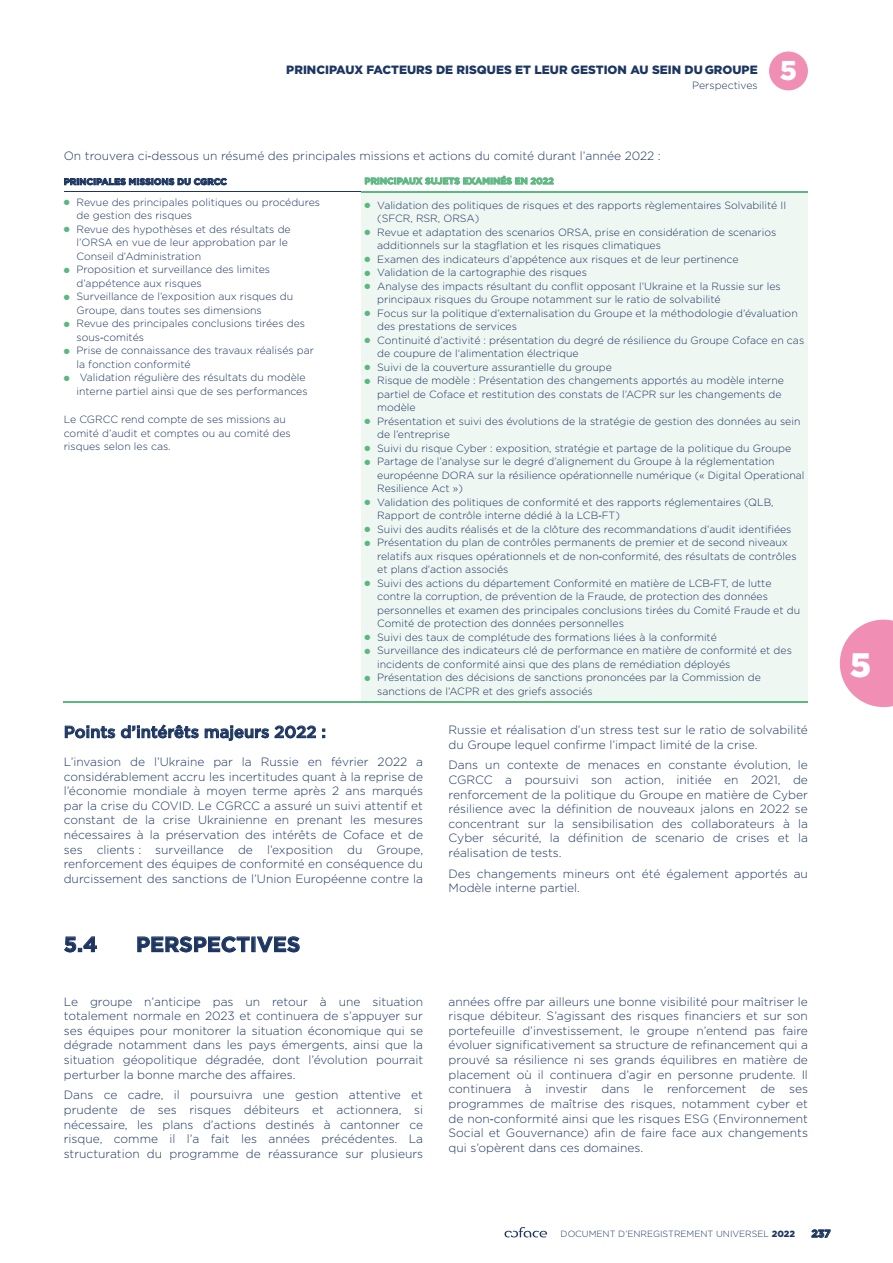
<style>
.page{position:relative;width:893px;height:1263px;background:#fff}
.page>*{position:absolute;margin:0;border:0;box-sizing:border-box;transform-origin:0 0}
.t1{font:900 34.05px "Gotham";color:#fff}
.t2{font:900 27.3px "Gotham";color:#fff}
.t3{font:700 21px "Gotham";color:#1d3661}
.t4{font:500 16.5px "Gotham";color:#1d3661}
.t5{font:300 12px/14.5px "Gotham";color:#1d3661;text-align:justify}
.t6{font:900 12px "Gotham";color:#1d3661}
.t7{font:300 10.5px/13.5px "Gotham";color:#1d3661}
.t8{font:700 10.5px "Gotham";color:#1d3661}
.t9{font:300 9px "Gotham";color:#1d3661}
.t10{font:700 9px "Gotham";color:#5db781}
.t11{font:700 9px "Gotham";color:#1d3661}
.t12{font:7.5px "Zapf Dingbats Std";color:#5db781}
.s1{font-family:"Noto Sans";font-weight:400}
.s2{color:#5db781}
.s3{font-weight:900}
</style>
<div class="page">
<svg style="left:504px;top:1227px;width:43px;height:10px"></svg>
<div style="left:769px;top:52px;width:39px;height:38px;background:#f08eb4;border-radius:50%"></div>
<svg style="left:840px;top:620px;width:53px;height:87px"></svg>
<div style="left:361px;top:192px;width:447px;height:510px;background:#eff7f2"></div>
<hr style="left:64px;top:192px;width:297px;height:1px;background:#1d3661">
<hr style="left:361px;top:191px;width:447px;height:2px;background:#5db781">
<hr style="left:64px;top:701px;width:744px;height:1px;background:#5db781">
<p class="t6" style="left:286px;top:61px;width:473px">PRINCIPAUX FACTEURS DE RISQUES ET LEUR GESTION AU SEIN DU GROUPE</p>
<p class="t7" style="left:692px;top:78px;width:67px">Perspectives</p>
<h2 class="t2" style="left:780px;top:51px;width:19px">5</h2>
<p class="t5" style="left:64px;top:148px;width:598px">On trouvera ci<span class="s1">‑</span>dessous un résumé des principales missions et actions du comité durant l’année 2022 :</p>
<p class="t11" style="left:64px;top:176px;width:165px">PRINCIPALES MISSIONS DU CGRCC</p>
<p class="t10" style="left:364px;top:175px;width:191px">PRINCIPAUX SUJETS EXAMINÉS EN 2022</p>
<p class="t7" style="left:77px;top:195px;width:245px">Revue des principales politiques ou procédures de gestion des risques</p>
<p class="t12" style="left:64px;top:199px;width:7px">●</p>
<p class="t7" style="left:77px;top:222px;width:216px">Revue des hypothèses et des résultats de l’ORSA en vue de leur approbation par le<br>Conseil d’Administration</p>
<p class="t12" style="left:64px;top:226px;width:7px">●</p>
<p class="t7" style="left:77px;top:263px;width:195px">Proposition et surveillance des limites d’appétence aux risques</p>
<p class="t12" style="left:64px;top:267px;width:7px">●</p>
<p class="t7" style="left:77px;top:290px;width:218px">Surveillance de l’exposition aux risques du<br>Groupe, dans toutes ses dimensions</p>
<p class="t12" style="left:64px;top:294px;width:7px">●</p>
<p class="t7" style="left:77px;top:317px;width:230px">Revue des principales conclusions tirées des sous<span class="s1">‑</span>comités</p>
<p class="t12" style="left:64px;top:321px;width:7px">●</p>
<p class="t12" style="left:64px;top:348px;width:7px">●</p>
<p class="t12" style="left:64px;top:375px;width:7px">●</p>
<p class="t7" style="left:77px;top:344px;width:239px">Prise de connaissance des travaux réalisés par la fonction conformité</p>
<p class="t7" style="left:77px;top:371px;width:233px">Validation régulière des résultats du modèle interne partiel ainsi que de ses performances</p>
<p class="t7" style="left:64px;top:412px;width:229px">Le CGRCC rend compte de ses missions au comité d’audit et comptes ou au comité des risques selon les cas.</p>
<p class="t7" style="left:377px;top:198px;width:410px">Validation des politiques de risques et des rapports règlementaires Solvabilité II (SFCR, RSR, ORSA)</p>
<p class="t12" style="left:364px;top:202px;width:7px">●</p>
<p class="t7" style="left:377px;top:225px;width:401px">Revue et adaptation des scenarios ORSA, prise en considération de scenarios additionnels sur la stagflation et les risques climatiques</p>
<p class="t12" style="left:364px;top:229px;width:7px">●</p>
<p class="t7" style="left:364px;top:252px;width:376px"><span class="s2">●</span> Examen des indicateurs d’appétence aux risques et de leur pertinence</p>
<p class="t7" style="left:377px;top:266px;width:405px;text-indent:-13px"><span class="s2">●</span> Validation de la cartographie des risques<br>Analyse des impacts résultant du conflit opposant l’Ukraine et la Russie sur les principaux risques du Groupe notamment sur le ratio de solvabilité</p>
<p class="t12" style="left:364px;top:283px;width:7px">●</p>
<p class="t7" style="left:377px;top:306px;width:422px">Focus sur la politique d’externalisation du Groupe et la méthodologie d’évaluation des prestations de services</p>
<p class="t12" style="left:364px;top:310px;width:7px">●</p>
<p class="t7" style="left:377px;top:333px;width:428px">Continuité d’activité : présentation du degré de résilience du Groupe Coface en cas de coupure de l‘alimentation électrique</p>
<p class="t12" style="left:364px;top:337px;width:7px">●</p>
<p class="t7" style="left:377px;top:360px;width:408px;text-indent:-13px"><span class="s2">●</span> Suivi de la couverture assurantielle du groupe<br>Risque de modèle : Présentation des changements apportés au modèle interne partiel de Coface et restitution des constats de l’ACPR sur les changements de modèle</p>
<p class="t12" style="left:364px;top:378px;width:7px">●</p>
<p class="t7" style="left:377px;top:414px;width:425px">Présentation et suivi des évolutions de la stratégie de gestion des données au sein de l’entreprise</p>
<p class="t12" style="left:364px;top:418px;width:7px">●</p>
<p class="t7" style="left:377px;top:441px;width:429px;text-indent:-13px"><span class="s2">●</span> Suivi du risque Cyber : exposition, stratégie et partage de la politique du Groupe Partage de l’analyse sur le degré d’alignement du Groupe à la réglementation européenne DORA sur la résilience opérationnelle numérique (« Digital Operational Resilience Act »)</p>
<p class="t12" style="left:364px;top:459px;width:7px">●</p>
<p class="t7" style="left:377px;top:495px;width:398px">Validation des politiques de conformité et des rapports réglementaires (QLB,<br>Rapport de contrôle interne dédié à la LCB<span class="s1">‑</span>FT)</p>
<p class="t12" style="left:364px;top:499px;width:7px">●</p>
<p class="t7" style="left:377px;top:522px;width:421px;text-indent:-13px"><span class="s2">●</span> Suivi des audits réalisés et de la clôture des recommandations d’audit identifiées Présentation du plan de contrôles permanents de premier et de second niveaux relatifs aux risques opérationnels et de non<span class="s1">‑</span>conformité, des résultats de contrôles et plans d’action associés</p>
<p class="t12" style="left:364px;top:540px;width:7px">●</p>
<p class="t7" style="left:377px;top:576px;width:424px">Suivi des actions du département Conformité en matière de LCB<span class="s1">‑</span>FT, de lutte contre la corruption, de prévention de la Fraude, de protection des données personnelles et examen des principales conclusions tirées du Comité Fraude et du Comité de protection des données personnelles</p>
<p class="t12" style="left:364px;top:580px;width:7px">●</p>
<p class="t7" style="left:377px;top:630px;width:416px;text-indent:-13px"><span class="s2">●</span> Suivi des taux de complétude des formations liées à la conformité<br>Surveillance des indicateurs clé de performance en matière de conformité et des incidents de conformité ainsi que des plans de remédiation déployés</p>
<p class="t12" style="left:364px;top:648px;width:7px">●</p>
<p class="t7" style="left:377px;top:671px;width:385px">Présentation des décisions de sanctions prononcées par la Commission de sanctions de l’ACPR et des griefs associés</p>
<p class="t12" style="left:364px;top:675px;width:7px">●</p>
<h3 class="t4" style="left:64px;top:721px;width:264px">Points d’intérêts majeurs 2022 :</h3>
<p class="t5" style="left:64px;top:754px;width:361px">L’invasion de l’Ukraine par la Russie en février 2022 a considérablement accru les incertitudes quant à la reprise de l’économie mondiale à moyen terme après 2 ans marqués par la crise du COVID. Le CGRCC a assuré un suivi attentif et constant de la crise Ukrainienne en prenant les mesures nécessaires à la préservation des intérêts de Coface et de ses clients : surveillance de l’exposition du Groupe, renforcement des équipes de conformité en conséquence du durcissement des sanctions de l’Union Européenne contre la</p>
<h3 class="t3" style="left:64px;top:930px;width:35px">5.4</h3>
<h3 class="t3" style="left:136px;top:930px;width:166px">PERSPECTIVES</h3>
<p class="t5" style="left:64px;top:994px;width:361px">Le groupe n’anticipe pas un retour à une situation totalement normale en 2023 et continuera de s’appuyer sur ses équipes pour monitorer la situation économique qui se dégrade notamment dans les pays émergents, ainsi que la situation géopolitique dégradée, dont l’évolution pourrait perturber la bonne marche des affaires.</p>
<p class="t5" style="left:64px;top:1087px;width:361px">Dans ce cadre, il poursuivra une gestion attentive et prudente de ses risques débiteurs et actionnera, si nécessaire, les plans d’actions destinés à cantonner ce risque, comme il l’a fait les années précédentes. La structuration du programme de réassurance sur plusieurs</p>
<p class="t5" style="left:449px;top:722px;width:361px">Russie et réalisation d’un stress test sur le ratio de solvabilité du Groupe lequel confirme l’impact limité de la crise.</p>
<p class="t5" style="left:449px;top:757px;width:361px">Dans un contexte de menaces en constante évolution, le CGRCC a poursuivi son action, initiée en 2021, de renforcement de la politique du Groupe en matière de Cyber résilience avec la définition de nouveaux jalons en 2022 se concentrant sur la sensibilisation des collaborateurs à la Cyber sécurité, la définition de scenario de crises et la réalisation de tests.</p>
<p class="t5" style="left:449px;top:866px;width:361px">Des changements mineurs ont été également apportés au<br>Modèle interne partiel.</p>
<p class="t5" style="left:449px;top:994px;width:361px">années offre par ailleurs une bonne visibilité pour maîtriser le risque débiteur. S’agissant des risques financiers et sur son portefeuille d’investissement, le groupe n’entend pas faire évoluer significativement sa structure de refinancement qui a prouvé sa résilience ni ses grands équilibres en matière de placement où il continuera d’agir en personne prudente. Il continuera à investir dans le renforcement de ses programmes de maîtrise des risques, notamment cyber et de non<span class="s1">‑</span>conformité ainsi que les risques ESG (Environnement Social et Gouvernance) afin de faire face aux changements qui s’opèrent dans ces domaines.</p>
<h1 class="t1" style="left:850px;top:642px;width:23px">5</h1>
<p class="t9" style="left:561px;top:1228px;width:236px">DOCUMENT D’ENREGISTREMENT UNIVERSEL <span class="s3">2022</span></p>
<p class="t8" style="left:811px;top:1226px;width:21px">237</p>
</div>
